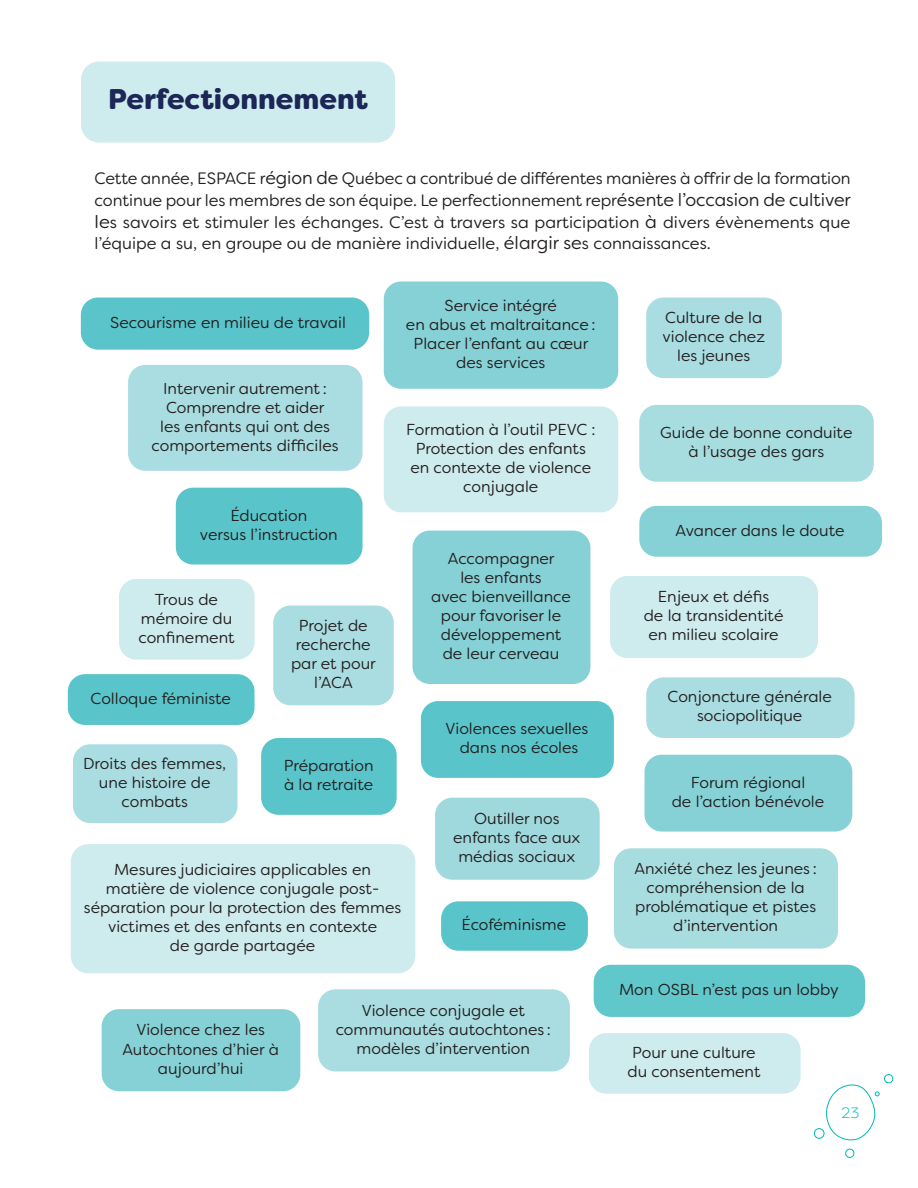
<style>
.page{position:relative;width:918px;height:1188px;background:#fff}
.page>*{position:absolute;margin:0;border:0;box-sizing:border-box;transform-origin:0 0}
.Titre-Niveau1{font:900 28.5px "Filson Soft";color:#1c2757}
.t1{font:16.5px/21.6px "Filson Soft";color:#231f20;text-align:justify}
.t2{font:15.9px/19px "Filson Soft";color:#231f20;text-align:center}
.t3{font:300 15px "Filson Soft";color:#00b8b9}
.s1{font-size:18px}
</style>
<div class="page">
<div style="left:814px;top:1128px;width:10px;height:11px;border:1px solid #00b8b9;border-radius:50%"></div>
<div style="left:845px;top:1149px;width:9px;height:9px;border:1px solid #00b8b9;border-radius:50%"></div>
<div style="left:884px;top:1074px;width:9px;height:9px;border:1px solid #00b8b9;border-radius:50%"></div>
<svg style="left:826px;top:1084px;width:54px;height:57px"></svg>
<div style="left:81px;top:62px;width:314px;height:81px;background:#ceebee;border-radius:18px"></div>
<div style="left:81px;top:298px;width:288px;height:52px;background:#59c5ca;border-radius:17px"></div>
<div style="left:594px;top:965px;width:271px;height:52px;background:#60c7cb;border-radius:17px"></div>
<div style="left:639px;top:506px;width:243px;height:51px;background:#86d1d6;border-radius:17px"></div>
<div style="left:68px;top:674px;width:187px;height:51px;background:#59c5ca;border-radius:17px"></div>
<div style="left:441px;top:901px;width:147px;height:50px;background:#59c5ca;border-radius:17px"></div>
<div style="left:646px;top:677px;width:209px;height:61px;background:#aadde1;border-radius:17px"></div>
<div style="left:589px;top:1033px;width:212px;height:61px;background:#ceebee;border-radius:17px"></div>
<div style="left:73px;top:744px;width:165px;height:79px;background:#aadde1;border-radius:17px"></div>
<div style="left:614px;top:848px;width:224px;height:101px;background:#a8dde0;border-radius:17px"></div>
<div style="left:645px;top:755px;width:207px;height:77px;background:#86d1d6;border-radius:17px"></div>
<div style="left:261px;top:738px;width:136px;height:77px;background:#59c5ca;border-radius:17px"></div>
<div style="left:646px;top:298px;width:136px;height:80px;background:#aadde1;border-radius:17px"></div>
<div style="left:119px;top:579px;width:136px;height:81px;background:#ceebee;border-radius:17px"></div>
<div style="left:435px;top:798px;width:165px;height:82px;background:#9fd9de;border-radius:17px"></div>
<div style="left:102px;top:1009px;width:198px;height:82px;background:#86d1d6;border-radius:17px"></div>
<div style="left:318px;top:989px;width:252px;height:82px;background:#aadde1;border-radius:17px"></div>
<div style="left:71px;top:844px;width:344px;height:129px;background:#ceebee;border-radius:17px"></div>
<div style="left:128px;top:365px;width:235px;height:106px;background:#aadde1;border-radius:17px"></div>
<div style="left:384px;top:406px;width:234px;height:106px;background:#ceebee;border-radius:17px"></div>
<div style="left:639px;top:405px;width:235px;height:77px;background:#a8dde0;border-radius:17px"></div>
<div style="left:273px;top:606px;width:121px;height:99px;background:#aadde1;border-radius:17px"></div>
<div style="left:176px;top:488px;width:187px;height:77px;background:#59c5ca;border-radius:17px"></div>
<div style="left:421px;top:701px;width:193px;height:77px;background:#59c5ca;border-radius:17px"></div>
<div style="left:610px;top:576px;width:208px;height:82px;background:#ceebee;border-radius:17px"></div>
<div style="left:384px;top:282px;width:234px;height:107px;background:#86d1d6;border-radius:17px"></div>
<div style="left:413px;top:531px;width:177px;height:153px;background:#86d1d6;border-radius:17px"></div>
<p class="Titre-Niveau1" style="left:108px;top:81px;width:262px">Perfectionnement</p>
<p class="t1" style="left:94px;top:168px;width:758px">Cette année, ESPACE r<span class="s1">égion de</span> Québec a contribué de différentes manières à offrir de la formation continue pour les membres de son équipe. Le perfectionnement repr<span class="s1">ésente l’occasion de cultiver le</span>s savoirs et stimuler les échanges. C’est à travers sa participation <span class="s1">à</span> divers évènements que l’équipe a su, en groupe ou de manière individuelle, <span class="s1">élargir se</span>s connaissances.</p>
<p class="t2" style="left:110px;top:313px;width:237px">Secourisme en milieu de travail</p>
<p class="t2" style="left:152px;top:378px;width:189px">Intervenir autrement :<br>Comprendre et aider<br>les enfants qui ont des comportements difficiles</p>
<p class="t2" style="left:200px;top:506px;width:139px">Éducation<br>versus l’instruction</p>
<p class="t2" style="left:138px;top:589px;width:98px">Trous de mémoire du confinement</p>
<p class="t2" style="left:91px;top:689px;width:142px">Colloque féministe</p>
<p class="t2" style="left:83px;top:754px;width:144px">Droits des femmes, une histoire de combats</p>
<p class="t2" style="left:291px;top:616px;width:86px">Projet de recherche par et pour l’ACA</p>
<p class="t2" style="left:284px;top:756px;width:91px;text-align:left">Préparation à la retraite</p>
<p class="t2" style="left:406px;top:296px;width:191px">Service intégré<br>en abus et maltraitance :<br>Placer l’enfant au cœur des services</p>
<p class="t2" style="left:662px;top:308px;width:104px">Culture de la violence chez les jeunes</p>
<p class="t2" style="left:406px;top:420px;width:191px">Formation à l’outil PEVC :<br>Protection des enfants en contexte de violence conjugale</p>
<p class="t2" style="left:660px;top:423px;width:194px">Guide de bonne conduite à l’usage des gars</p>
<p class="t2" style="left:431px;top:549px;width:141px">Accompagner<br>les enfants<br>avec bienveillance pour favoriser le développement de leur cerveau</p>
<p class="t2" style="left:446px;top:719px;width:144px">Violences sexuelles dans nos écoles</p>
<p class="t2" style="left:676px;top:520px;width:170px">Avancer dans le doute</p>
<p class="t2" style="left:644px;top:587px;width:141px">Enjeux et défis<br>de la transidentité en milieu scolaire</p>
<p class="t2" style="left:668px;top:687px;width:166px">Conjoncture générale sociopolitique</p>
<p class="t2" style="left:672px;top:773px;width:154px">Forum régional<br>de l’action bénévole</p>
<p class="t2" style="left:84px;top:860px;width:319px">Mesures judiciaires applicables en matière de violence conjugale post&shy;séparation pour la protection des femmes victimes et des enfants en contexte<br>de garde partagée</p>
<p class="t2" style="left:453px;top:809px;width:129px">Outiller nos enfants face aux médias sociaux</p>
<p class="t2" style="left:462px;top:915px;width:106px">Écoféminisme</p>
<p class="t2" style="left:122px;top:1020px;width:158px">Violence chez les<br>Autochtones d’hier à aujourd’hui</p>
<p class="t2" style="left:336px;top:1001px;width:217px">Violence conjugale et communautés autochtones : modèles d’intervention</p>
<p class="t2" style="left:634px;top:859px;width:184px">Anxiété chez les jeunes : compréhension de la problématique et pistes d’intervention</p>
<p class="t2" style="left:619px;top:980px;width:221px">Mon OSBL n’est pas un lobby</p>
<p class="t2" style="left:627px;top:1043px;width:135px">Pour une culture du consentement</p>
<p class="t3" style="left:842px;top:1104px;width:19px">23</p>
</div>
